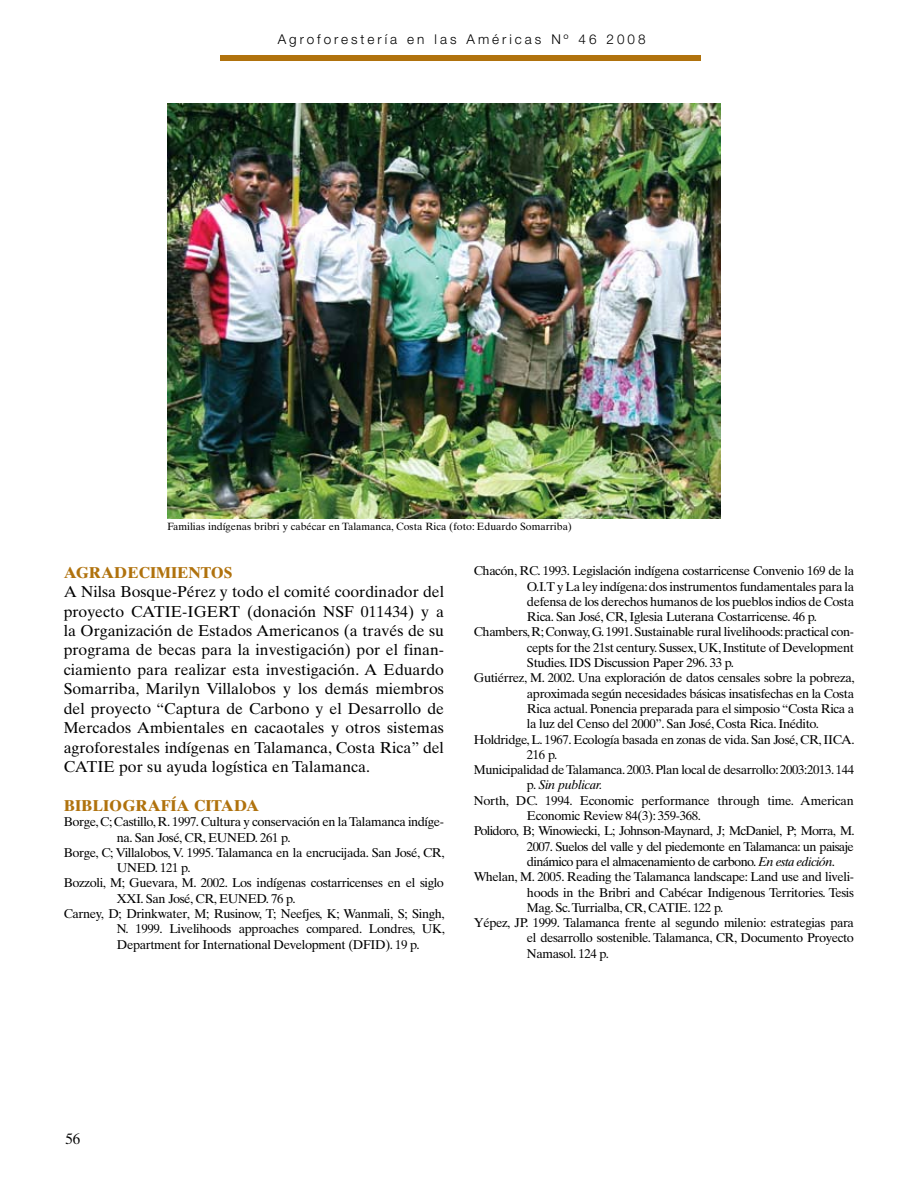
<style>
.page{position:relative;width:918px;height:1179px;background:#fff}
.page>*{position:absolute;margin:0;border:0;box-sizing:border-box;transform-origin:0 0}
.t1{font:15.75px/19.5px "Times Ten";color:#000;text-align:justify}
.t2{font:700 15.75px "Times Ten";color:#b0720d}
.t3{font:15px "Times Ten";color:#000}
.t4{font:300 13.5px "Helvetica Neue";letter-spacing:.22em;color:#000}
.t5{font:12.75px "Times Ten";letter-spacing:-.03em;color:#000}
.t6{font:12.75px "Times Ten";letter-spacing:-.05em;color:#000}
.t7{font:italic 12.75px "Times Ten";letter-spacing:-.03em;color:#000}
.t8{font:10.5px "Times Ten";color:#000}
.s1{font-style:normal}
.s2{font-style:italic}
</style>
<div class="page">
<div style="left:220px;top:55px;width:480px;height:5px;background:#b0720d"></div>
<img style="left:168px;top:103px;width:553px;height:415px">
<p class="t4" style="left:278px;top:31px;width:369px">Agroforestería en las Américas Nº 46 2008</p>
<p class="t8" style="left:167px;top:520px;width:406px">Familias indígenas bribri y cabécar en Talamanca, Costa Rica (foto: Eduardo Somarriba)</p>
<p class="t2" style="left:64px;top:562px;width:170px">AGRADECIMIENTOS</p>
<p class="t1" style="left:64px;top:582px;width:382px">A Nilsa Bosque-Pérez y todo el comité coordinador del proyecto CATIE-IGERT (donación NSF 011434) y a la Organización de Estados Americanos (a través de su programa de becas para la investigación) por el finan&shy;ciamiento para realizar esta investigación. A Eduardo Somarriba, Marilyn Villalobos y los demás miembros del proyecto “Captura de Carbono y el Desarrollo de Mercados Ambientales en cacaotales y otros sistemas agroforestales indígenas en Talamanca, Costa Rica” del CATIE por su ayuda logística en Talamanca.</p>
<p class="t2" style="left:64px;top:796px;width:197px">BIBLIOGRAFÍA CITADA</p>
<p class="t5" style="left:64px;top:814px;width:382px">Borge, C; Castillo, R. 1997. Cultura y conservación en la Talamanca indíge-</p>
<p class="t5" style="left:117px;top:830px;width:175px">na. San José, CR, EUNED. 261 p.</p>
<p class="t5" style="left:64px;top:845px;width:382px">Borge, C; Villalobos, V. 1995. Talamanca en la encrucijada. San José, CR,</p>
<p class="t5" style="left:117px;top:860px;width:75px">UNED. 121 p.</p>
<p class="t5" style="left:64px;top:875px;width:382px">Bozzoli, M; Guevara, M. 2002. Los indígenas costarricenses en el siglo</p>
<p class="t5" style="left:117px;top:891px;width:180px">XXI. San José, CR, EUNED. 76 p.</p>
<p class="t5" style="left:64px;top:906px;width:382px">Carney, D; Drinkwater, M; Rusinow, T; Neefjes, K; Wanmali, S; Singh,</p>
<p class="t5" style="left:117px;top:921px;width:329px">N. 1999. Livelihoods approaches compared. Londres, UK,</p>
<p class="t5" style="left:117px;top:937px;width:304px">Department for International Development (DFID). 19 p.</p>
<p class="t5" style="left:474px;top:563px;width:382px">Chacón, RC. 1993. Legislación indígena costarricense Convenio 169 de la</p>
<p class="t5" style="left:527px;top:579px;width:329px">O.I.T y La ley indígena: dos instrumentos fundamentales para la</p>
<p class="t5" style="left:527px;top:594px;width:329px">defensa de los derechos humanos de los pueblos indios de Costa</p>
<p class="t5" style="left:527px;top:609px;width:292px">Rica. San José, CR, Iglesia Luterana Costarricense. 46 p.</p>
<p class="t5" style="left:474px;top:625px;width:382px">Chambers, R; Conway, G. 1991. Sustainable rural livelihoods: practical con-</p>
<p class="t5" style="left:527px;top:640px;width:329px">cepts for the 21st century. Sussex, UK, Institute of Development</p>
<p class="t5" style="left:527px;top:655px;width:209px">Studies. IDS Discussion Paper 296. 33 p.</p>
<p class="t5" style="left:474px;top:670px;width:382px">Gutiérrez, M. 2002. Una exploración de datos censales sobre la pobreza,</p>
<p class="t5" style="left:527px;top:686px;width:329px">aproximada según necesidades básicas insatisfechas en la Costa</p>
<p class="t5" style="left:527px;top:701px;width:329px">Rica actual. Ponencia preparada para el simposio “Costa Rica a</p>
<p class="t5" style="left:527px;top:716px;width:293px">la luz del Censo del 2000”. San José, Costa Rica. Inédito.</p>
<p class="t5" style="left:474px;top:732px;width:382px">Holdridge, L. 1967. Ecología basada en zonas de vida. San José, CR, IICA.</p>
<p class="t5" style="left:527px;top:747px;width:32px">216 p.</p>
<p class="t5" style="left:474px;top:762px;width:382px">Municipalidad de Talamanca. 2003. Plan local de desarrollo: 2003:2013. 144</p>
<p class="t7" style="left:527px;top:778px;width:77px"><span class="s1">p.</span> Sin publicar.</p>
<p class="t5" style="left:474px;top:793px;width:381px">North, DC. 1994. Economic performance through time. American</p>
<p class="t5" style="left:527px;top:808px;width:176px">Economic Review 84(3): 359-368.</p>
<p class="t6" style="left:474px;top:823px;width:382px">Polidoro, B; Winowiecki, L; Johnson-Maynard, J; McDaniel, P; Morra, M.</p>
<p class="t6" style="left:527px;top:839px;width:329px">2007. Suelos del valle y del piedemonte en Talamanca: un paisaje</p>
<p class="t6" style="left:527px;top:854px;width:310px">dinámico para el almacenamiento de carbono. <span class="s2">En esta edición</span>.</p>
<p class="t5" style="left:474px;top:869px;width:382px">Whelan, M. 2005. Reading the Talamanca landscape: Land use and liveli-</p>
<p class="t5" style="left:527px;top:885px;width:329px">hoods in the Bribri and Cabécar Indigenous Territories. Tesis</p>
<p class="t5" style="left:527px;top:900px;width:198px">Mag. Sc. Turrialba, CR, CATIE. 122 p.</p>
<p class="t5" style="left:474px;top:915px;width:382px">Yépez, JP. 1999. Talamanca frente al segundo milenio: estrategias para</p>
<p class="t5" style="left:527px;top:931px;width:329px">el desarrollo sostenible. Talamanca, CR, Documento Proyecto</p>
<p class="t5" style="left:527px;top:946px;width:83px">Namasol. 124 p.</p>
<p class="t3" style="left:65px;top:1130px;width:16px">56</p>
</div>
